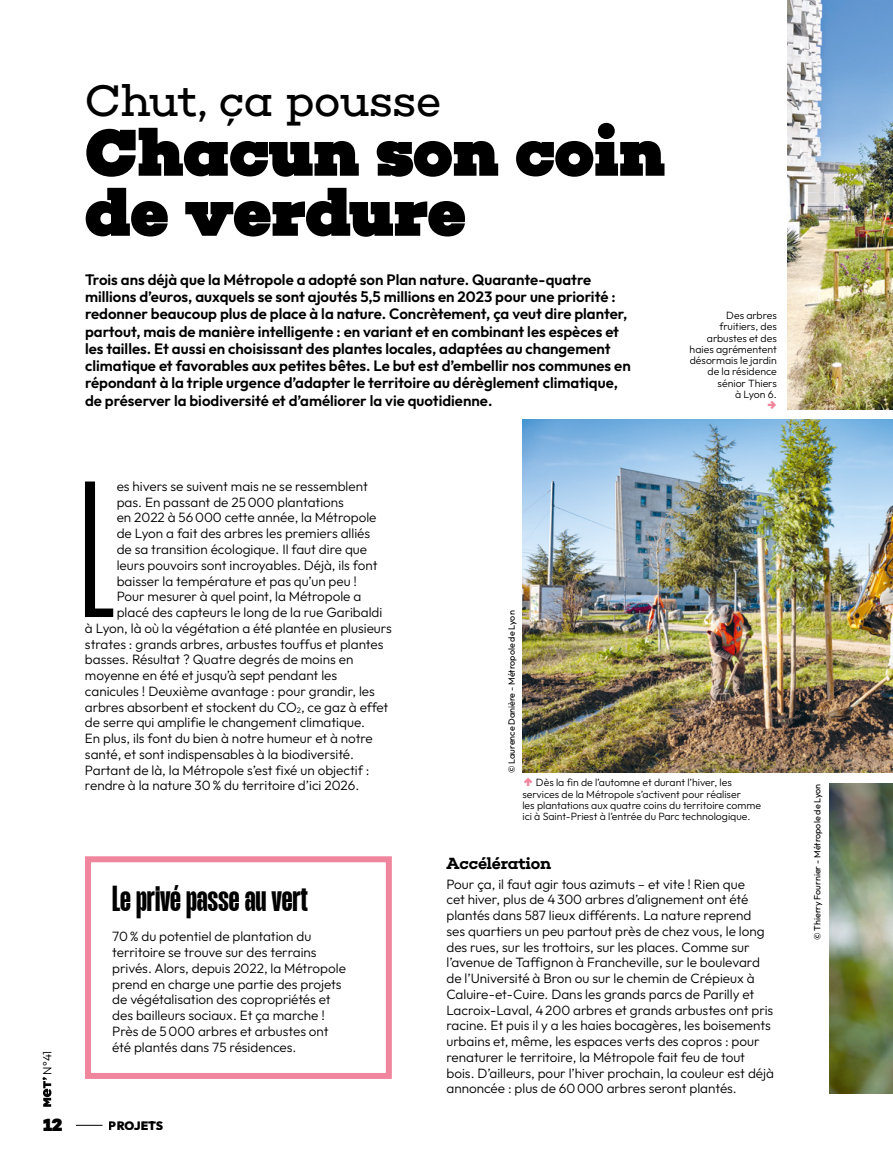
<style>
.page{position:relative;width:893px;height:1170px;background:#fff}
.page>*{position:absolute;margin:0;border:0;box-sizing:border-box;transform-origin:0 0}
.Texte-Courant-outfit{font:300 193.5px "Mango Grotesque";color:#000}
.SURTITRE{font:900 67.5px/60px "Choplin";letter-spacing:-.01em;color:#000}
.SURTITRE-2{font:45px "Choplin";letter-spacing:-.02em;color:#000}
.Titre_encadré{font:700 36px "Mango Grotesque";letter-spacing:-.005em;color:#000}
.t1{font:900 18px "Choplin";color:#000}
.h2_textile{font:600 16.5px "Choplin";letter-spacing:-.02em;color:#000}
.CHAPO{font:600 15px/17.2px "Outfit";color:#000}
.Texte-Courant-outfit-2{font:300 13.5px/15.8px "Outfit";color:#000}
.COURANT-_outfit{font:300 13.5px/15.8px "Outfit";color:#000}
.t2{font:900 12px "Outfit";letter-spacing:-.015em;color:#000}
.t3{font:300 12px "Outfit";color:#000}
.t4{font:900 12px "Choplin";color:#f0869d}
.t5{font:300 10.5px/11.2px "Outfit";color:#000}
.Texte-Courant-outfit-3{font:9px "Outfit";color:#000}
.s1{font-family:"Choplin";font-weight:900;font-size:12px;color:#f0869d}
</style>
<div class="page">
<img style="left:522px;top:420px;width:371px;height:353px">
<img style="left:829px;top:783px;width:64px;height:310px">
<div style="left:85px;top:856px;width:307px;height:222px;border:6px solid #f0869d"></div>
<img style="left:787px;top:0;width:106px;height:409px">
<svg style="left:76px;top:1124px;width:26px;height:1px"></svg>
<svg style="left:43px;top:1077px;width:8px;height:29px"></svg>
<h1 class="SURTITRE-2" style="left:85px;top:74px;width:358px">Chut, ça pousse</h1>
<h1 class="SURTITRE" style="left:85px;top:122px;width:581px">Chacun son coin de verdure</h1>
<p class="CHAPO" style="left:85px;top:271px;width:547px">Trois ans déjà que la Métropole a adopté son Plan nature. Quarante-quatre millions d’euros, auxquels se sont ajoutés 5,5 millions en 2023 pour une priorité : redonner beaucoup plus de place à la nature. Concrètement, ça veut dire planter, partout, mais de manière intelligente : en variant et en combinant les espèces et les tailles. Et aussi en choisissant des plantes locales, adaptées au changement climatique et favorables aux petites bêtes. Le but est d’embellir nos communes en répondant à la triple urgence d’adapter le territoire au dérèglement climatique, de préserver la biodiversité et d’améliorer la vie quotidienne.</p>
<p class="t5" style="left:690px;top:310px;width:89px;text-align:right">Des arbres fruitiers, des arbustes et des haies agrémentent désormais le jardin de la résidence sénior Thiers<br>à Lyon 6.</p>
<p class="t4" style="left:768px;top:397px;width:11px">→</p>
<p class="Texte-Courant-outfit" style="left:79px;top:462px;width:40px">L</p>
<p class="Texte-Courant-outfit-2" style="left:117px;top:478px;width:253px">es hivers se suivent mais ne se ressemblent</p>
<p class="Texte-Courant-outfit-2" style="left:117px;top:494px;width:229px">pas. En passant de 25000 plantations</p>
<p class="Texte-Courant-outfit-2" style="left:117px;top:509px;width:261px">en 2022 à 56000 cette année, la Métropole</p>
<p class="Texte-Courant-outfit-2" style="left:117px;top:525px;width:255px">de Lyon a fait des arbres les premiers alliés</p>
<p class="Texte-Courant-outfit-2" style="left:117px;top:541px;width:252px">de sa transition écologique. Il faut dire que</p>
<p class="Texte-Courant-outfit-2" style="left:117px;top:557px;width:262px">leurs pouvoirs sont incroyables. Déjà, ils font</p>
<p class="Texte-Courant-outfit-2" style="left:117px;top:572px;width:242px">baisser la température et pas qu’un peu !</p>
<p class="Texte-Courant-outfit-2" style="left:117px;top:588px;width:246px">Pour mesurer à quel point, la Métropole a</p>
<p class="Texte-Courant-outfit-2" style="left:117px;top:604px;width:267px">placé des capteurs le long de la rue Garibaldi</p>
<p class="Texte-Courant-outfit-2" style="left:85px;top:620px;width:308px">à Lyon, là où la végétation a été plantée en plusieurs</p>
<p class="Texte-Courant-outfit-2" style="left:85px;top:635px;width:300px">strates : grands arbres, arbustes touffus et plantes</p>
<p class="Texte-Courant-outfit-2" style="left:85px;top:651px;width:270px">basses. Résultat ? Quatre degrés de moins en</p>
<p class="Texte-Courant-outfit-2" style="left:85px;top:667px;width:254px">moyenne en été et jusqu’à sept pendant les</p>
<p class="Texte-Courant-outfit-2" style="left:85px;top:683px;width:291px">canicules ! Deuxième avantage : pour grandir, les</p>
<p class="Texte-Courant-outfit-2" style="left:85px;top:698px;width:305px">arbres absorbent et stockent du CO<sub>2</sub>, ce gaz à effet</p>
<p class="Texte-Courant-outfit-2" style="left:85px;top:714px;width:282px">de serre qui amplifie le changement climatique.</p>
<p class="Texte-Courant-outfit-2" style="left:85px;top:730px;width:289px">En plus, ils font du bien à notre humeur et à notre</p>
<p class="Texte-Courant-outfit-2" style="left:85px;top:746px;width:271px">santé, et sont indispensables à la biodiversité.</p>
<p class="Texte-Courant-outfit-2" style="left:85px;top:761px;width:286px">Partant de là, la Métropole s’est fixé un objectif :</p>
<p class="Texte-Courant-outfit-2" style="left:85px;top:777px;width:276px">rendre à la nature 30% du territoire d’ici 2026.</p>
<p class="t3" style="left:40px;top:1074px;width:25px;rotate:-90deg">N°41</p>
<h3 class="t1" style="left:43px;top:1113px;width:22px">12</h3>
<h3 class="Titre_encadré" style="left:112px;top:881px;width:197px">Le privé passe auvert</h3>
<p class="COURANT-_outfit" style="left:112px;top:928px;width:235px">70% du potentiel de plantation du territoire se trouve sur des terrains privés. Alors, depuis 2022, la Métropole prend en charge une partie des projets de végétalisation des copropriétés et des bailleurs sociaux. Et ça marche !<br>Près de 5000 arbres et arbustes ont été plantés dans 75 résidences.</p>
<p class="t2" style="left:109px;top:1118px;width:56px">PROJETS</p>
<p class="Texte-Courant-outfit-3" style="left:507px;top:773px;width:164px;rotate:-90deg">© Laurence Danière - Métropole de Lyon</p>
<p class="t5" style="left:522px;top:777px;width:240px"><span class="s1">↑</span> Dès la fin de l’automne et durant l’hiver, les services de la Métropole s’activent pour réaliser<br>les plantations aux quatre coins du territoire comme ici à Saint-Priest à l’entrée du Parc technologique.</p>
<h2 class="h2_textile" style="left:446px;top:853px;width:106px">Accélération</h2>
<p class="Texte-Courant-outfit-2" style="left:446px;top:875px;width:329px">Pour ça, il faut agir tous azimuts – et vite ! Rien que<br>cet hiver, plus de 4300 arbres d’alignement ont été plantés dans 587 lieux différents. La nature reprend<br>ses quartiers un peu partout près de chez vous, le long des rues, sur les trottoirs, sur les places. Comme sur l’avenue de Taffignon à Francheville, sur le boulevard de l’Université à Bron ou sur le chemin de Crépieux à Caluire-et-Cuire. Dans les grands parcs de Parilly et Lacroix-Laval, 4200 arbres et grands arbustes ont pris racine. Et puis il y a les haies bocagères, les boisements urbains et, même, les espaces verts des copros : pour renaturer le territoire, la Métropole fait feu de tout bois. D’ailleurs, pour l’hiver prochain, la couleur est déjà annoncée : plus de 60000 arbres seront plantés.</p>
<p class="Texte-Courant-outfit-3" style="left:812px;top:939px;width:158px;rotate:-90deg">© Thierry Fournier - Métropole de Lyon</p>
</div>
